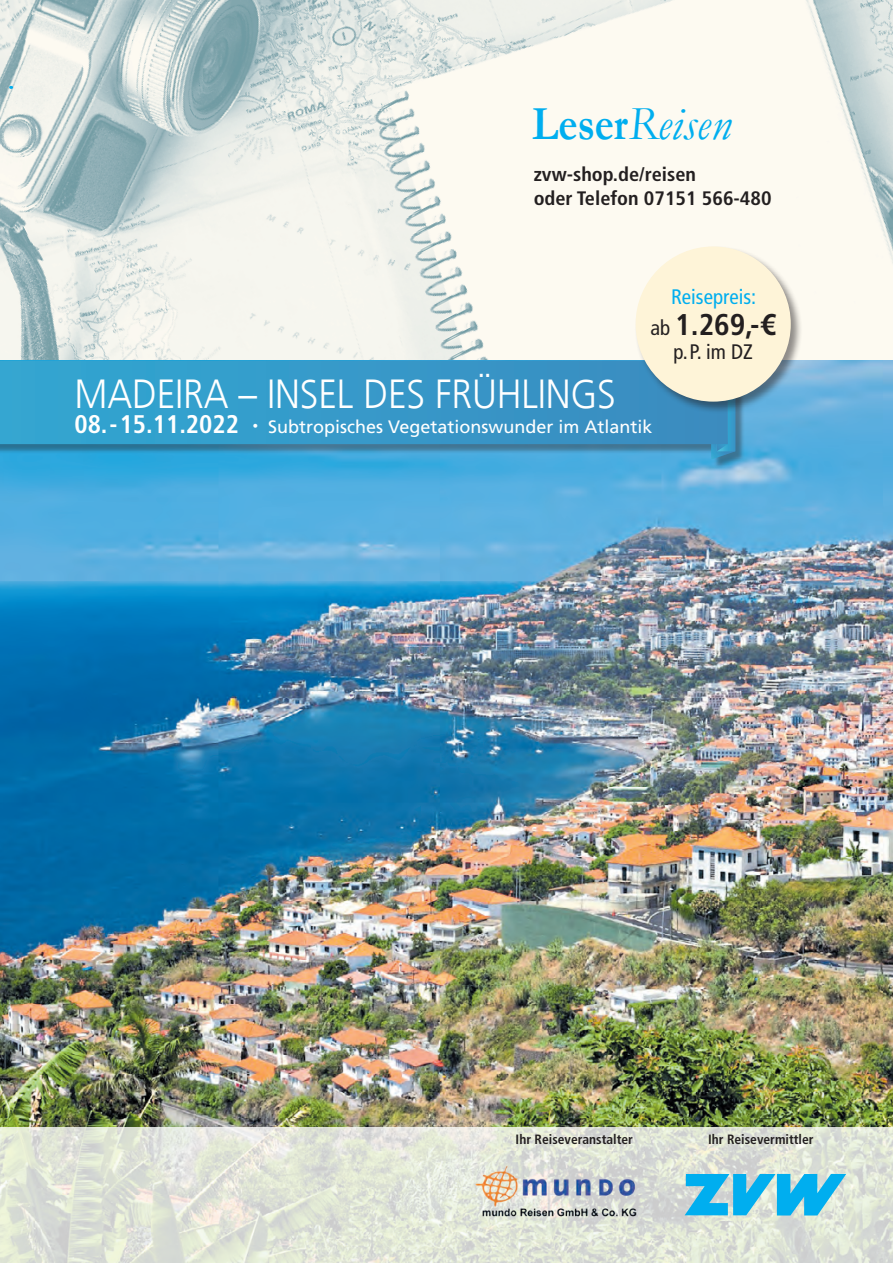
<style>
.page{position:relative;width:893px;height:1263px;background:#fff}
.page>*{position:absolute;margin:0;border:0;box-sizing:border-box;transform-origin:0 0}
.t1{font:italic 47.85px "Garamond";color:#00aeef}
.t2{font:300 40.5px "Frutiger LT";letter-spacing:-.005em;color:#fff;scale:.92 1}
.t3{font:700 condensed 30px "Frutiger LT Pro";color:#231f20}
.t4{font:condensed 21px "Frutiger LT Pro";color:#00aeef}
.t5{font:condensed 21px "Frutiger LT Pro";color:#231f20}
.t6{font:700 condensed 19.5px/24px "Frutiger LT Pro";color:#231f20;scale:1.04 1}
.t7{font:18px "Frutiger LT Pro";color:#fff}
.t8{font:700 condensed 13.5px "Frutiger LT Pro";color:#231f20}
.s1{font-weight:700;font-style:normal}
.s2{font-weight:400;font-size:21px}
.s3{font-weight:700;font-stretch:condensed;font-size:25.5px}
</style>
<div class="page">
<svg style="left:0;top:0;width:893px;height:360px;fill:#f6f6ef"></svg>
<img style="left:0;top:360px;width:893px;height:767px">
<img style="left:0;top:0;width:1px;height:86px">
<svg style="left:0;top:86px;width:12px;height:3px"></svg>
<div style="left:0;top:355px;width:745px;height:114px;background:#231f20;opacity:.4"></div>
<svg style="left:711px;top:414px;width:24px;height:46px"></svg>
<svg style="left:0;top:361px;width:728px;height:83px;background:#3599c9"></svg>
<div style="left:634px;top:245px;width:169px;height:169px;background:#231f20;opacity:.5"></div>
<div style="left:636px;top:246px;width:155px;height:156px;background:#fef4d8;border-radius:50%"></div>
<svg style="left:0;top:1127px;width:893px;height:136px;background:#dfe3d8"></svg>
<svg style="left:685px;top:1174px;width:161px;height:41px;background:#53c1e5"></svg>
<img style="left:475px;top:1165px;width:165px;height:58px">
<h1 class="t1" style="left:532px;top:91px;width:201px"><span class="s1">Leser</span>Reisen</h1>
<p class="t6" style="left:534px;top:163px;width:230px">zvw-shop.de/reisen<br>oder Telefon 07151 566-480</p>
<h2 class="t2" style="left:74px;top:371px;width:590px">MADEIRA – INSEL DES FRÜHLINGS</h2>
<p class="t4" style="left:671px;top:284px;width:87px">Reisepreis:</p>
<h3 class="t3" style="left:650px;top:307px;width:127px"><span class="s2">ab</span> 1.269,- €</h3>
<p class="t5" style="left:673px;top:340px;width:81px">p.P. im DZ</p>
<p class="t7" style="left:74px;top:416px;width:580px"><span class="s3">08.-15.11.2022 ·</span> Subtropisches Vegetationswunder im Atlantik</p>
<p class="t8" style="left:516px;top:1131px;width:119px">Ihr Reiseveranstalter</p>
<p class="t8" style="left:708px;top:1131px;width:107px">Ihr Reisevermittler</p>
</div>
